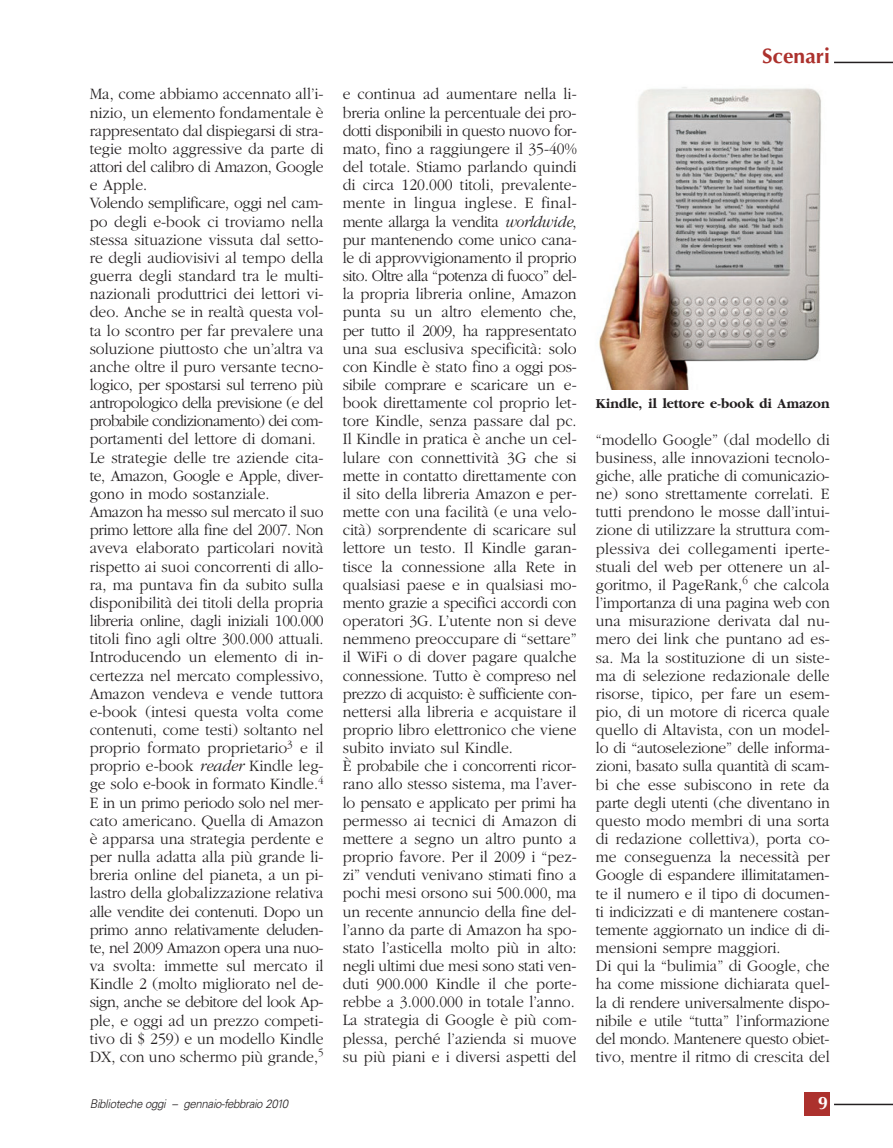
<style>
.page{position:relative;width:893px;height:1148px;background:#fff}
.page>*{position:absolute;margin:0;border:0;box-sizing:border-box;transform-origin:0 0}
.t1{font:700 21px "Optima";color:#ac312d}
.t2{font:700 18px "Optima";color:#fff}
.t3{font:300 16.5px/18.1px "Garamond";color:#231f20;scale:.95 1}
.t4{font:700 14.25px "Garamond";color:#231f20;scale:.95 1}
.t5{font:italic 300 12px "Univers";letter-spacing:-.03em;color:#231f20;scale:.95 1}
.s1{font-style:italic}
</style>
<div class="page">
<svg style="left:599px;top:61px;width:294px;height:1055px"></svg>
<p class="t3" style="left:90px;top:86px;width:248px">Ma, come abbiamo accennato all’i&shy;nizio, un elemento fondamentale è rappresentato dal dispiegarsi di stra&shy;tegie molto aggressive da parte di attori del calibro di Amazon, Google e Apple.<br>Volendo semplificare, oggi nel cam&shy;po degli e-book ci troviamo nella stessa situazione vissuta dal setto&shy;re degli audiovisivi al tempo della guerra degli standard tra le multi&shy;nazionali produttrici dei lettori vi&shy;deo. Anche se in realtà questa vol&shy;ta lo scontro per far prevalere una soluzione piuttosto che un’altra va anche oltre il puro versante tecno&shy;logico, per spostarsi sul terreno più antropologico della previsione (e del probabile condizionamento) dei com&shy;portamenti del lettore di domani.<br>Le strategie delle tre aziende cita&shy;te, Amazon, Google e Apple, diver&shy;gono in modo sostanziale.<br>Amazon ha messo sul mercato il suo primo lettore alla fine del 2007. Non aveva elaborato particolari novità rispetto ai suoi concorrenti di allo&shy;ra, ma puntava fin da subito sulla disponibilità dei titoli della propria libreria online, dagli iniziali 100.000 titoli fino agli oltre 300.000 attuali.<br>Introducendo un elemento di in&shy;certezza nel mercato complessivo, Amazon vendeva e vende tuttora e-book (intesi questa volta come contenuti, come testi) soltanto nel proprio formato proprietario<sup>3</sup> e il proprio e-book <span class="s1">reader</span> Kindle leg&shy;ge solo e-book in formato Kindle.<sup>4<br></sup>E in un primo periodo solo nel mer&shy;cato americano. Quella di Amazon è apparsa una strategia perdente e per nulla adatta alla più grande li&shy;breria online del pianeta, a un pi&shy;lastro della globalizzazione relativa alle vendite dei contenuti. Dopo un primo anno relativamente deluden&shy;te, nel 2009 Amazon opera una nuo&shy;va svolta: immette sul mercato il Kindle 2 (molto migliorato nel de&shy;sign, anche se debitore del look Ap&shy;ple, e oggi ad un prezzo competi&shy;tivo di $ 259) e un modello Kindle DX, con uno schermo più grande,<sup>5</sup></p>
<p class="t5" style="left:90px;top:1099px;width:210px">Biblioteche oggi – gennaio-febbraio 2010</p>
<p class="t3" style="left:343px;top:86px;width:248px">e continua ad aumentare nella li&shy;breria online la percentuale dei pro&shy;dotti disponibili in questo nuovo for&shy;mato, fino a raggiungere il 35-40% del totale. Stiamo parlando quindi di circa 120.000 titoli, prevalente&shy;mente in lingua inglese. E final&shy;mente allarga la vendita <span class="s1">worldwide</span>, pur mantenendo come unico cana&shy;le di approvvigionamento il proprio sito. Oltre alla “potenza di fuoco” del&shy;la propria libreria online, Amazon punta su un altro elemento che, per tutto il 2009, ha rappresentato una sua esclusiva specificità: solo con Kindle è stato fino a oggi pos&shy;sibile comprare e scaricare un e&shy;book direttamente col proprio let&shy;tore Kindle, senza passare dal pc.<br>Il Kindle in pratica è anche un cel&shy;lulare con connettività 3G che si mette in contatto direttamente con il sito della libreria Amazon e per&shy;mette con una facilità (e una velo&shy;cità) sorprendente di scaricare sul lettore un testo. Il Kindle garan&shy;tisce la connessione alla Rete in qualsiasi paese e in qualsiasi mo&shy;mento grazie a specifici accordi con operatori 3G. L’utente non si deve nemmeno preoccupare di “settare” il WiFi o di dover pagare qualche connessione. Tutto è compreso nel prezzo di acquisto: è sufficiente con&shy;nettersi alla libreria e acquistare il proprio libro elettronico che viene subito inviato sul Kindle.<br>È probabile che i concorrenti ricor&shy;rano allo stesso sistema, ma l’aver&shy;lo pensato e applicato per primi ha permesso ai tecnici di Amazon di mettere a segno un altro punto a proprio favore. Per il 2009 i “pez&shy;zi” venduti venivano stimati fino a pochi mesi orsono sui 500.000, ma un recente annuncio della fine del&shy;l’anno da parte di Amazon ha spo&shy;stato l’asticella molto più in alto: negli ultimi due mesi sono stati ven&shy;duti 900.000 Kindle il che porte&shy;rebbe a 3.000.000 in totale l’anno.<br>La strategia di Google è più com&shy;plessa, perché l’azienda si muove su più piani e i diversi aspetti del</p>
<p class="t1" style="left:762px;top:47px;width:69px">Scenari</p>
<p class="t4" style="left:596px;top:398px;width:248px">Kindle, il lettore e-book di Amazon</p>
<p class="t3" style="left:596px;top:431px;width:248px">“modello Google” (dal modello di business, alle innovazioni tecnolo&shy;giche, alle pratiche di comunicazio&shy;ne) sono strettamente correlati. E tutti prendono le mosse dall’intui&shy;zione di utilizzare la struttura com&shy;plessiva dei collegamenti iperte&shy;stuali del web per ottenere un al&shy;goritmo, il PageRank,<sup>6</sup> che calcola l’importanza di una pagina web con una misurazione derivata dal nu&shy;mero dei link che puntano ad es&shy;sa. Ma la sostituzione di un siste&shy;ma di selezione redazionale delle risorse, tipico, per fare un esem&shy;pio, di un motore di ricerca quale quello di Altavista, con un model&shy;lo di “autoselezione” delle informa&shy;zioni, basato sulla quantità di scam&shy;bi che esse subiscono in rete da parte degli utenti (che diventano in questo modo membri di una sorta di redazione collettiva), porta co&shy;me conseguenza la necessità per Google di espandere illimitatamen&shy;te il numero e il tipo di documen&shy;ti indicizzati e di mantenere costan&shy;temente aggiornato un indice di di&shy;mensioni sempre maggiori.<br>Di qui la “bulimia” di Google, che ha come missione dichiarata quel&shy;la di rendere universalmente dispo&shy;nibile e utile “tutta” l’informazione del mondo. Mantenere questo obiet&shy;tivo, mentre il ritmo di crescita del</p>
<p class="t2" style="left:818px;top:1095px;width:12px">9</p>
</div>
